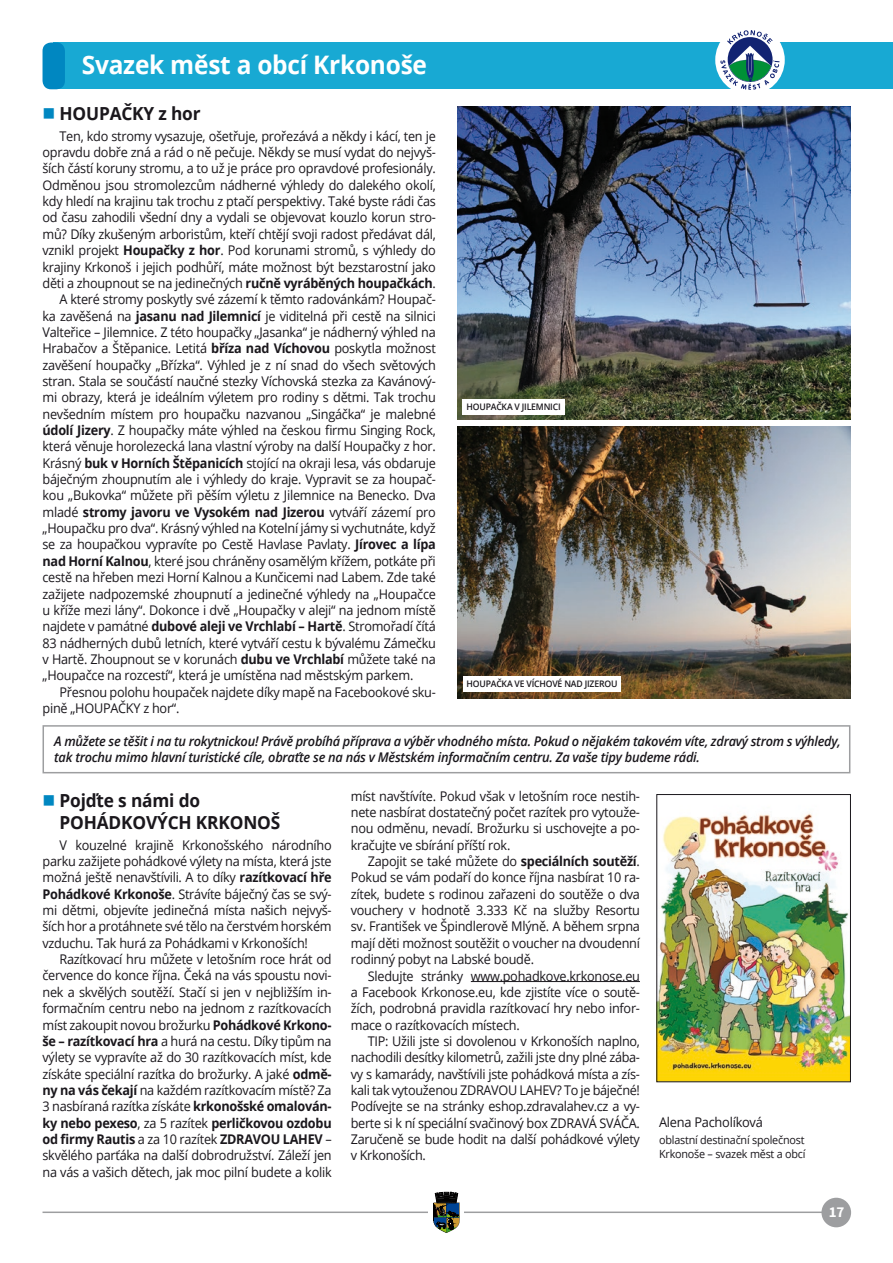
<style>
.page{position:relative;width:893px;height:1263px;background:#fff}
.page>*{position:absolute;margin:0;border:0;box-sizing:border-box;transform-origin:0 0}
.Nadpis_H1{font:700 25.5px "Open Sans";letter-spacing:-.01em;color:#fff;scale:.96 1}
.t1{font:700 18px/21.6px "Open Sans";letter-spacing:-.01em;color:#1a171c;scale:.96 1}
.t2{font:700 15px "Source Sans Pro";color:#fff}
.AAA_Body_Text{font:13.35px/16.4px "Open Sans";letter-spacing:-.02em;color:#1a171c;text-align:justify;scale:.95 1}
.AAA_Neodsazený{font:italic 600 13.35px/16.4px "Open Sans";letter-spacing:-.02em;color:#1a171c;scale:.96 1}
.AAA_Neodsazený-2{font:13.35px "Open Sans";letter-spacing:-.02em;color:#1a171c;scale:.96 1}
.AAA_Neodsazený-3{font:11.25px/13.5px "Open Sans";letter-spacing:-.02em;color:#1a171c;scale:.96 1}
.AAA_Neodsazený-4{font:600 9px "Open Sans";letter-spacing:-.02em;color:#1a171c;scale:.96 1}
.s1{font-weight:700}
</style>
<div class="page">
<hr style="left:43px;top:1211px;width:807px;height:2px;background:#9d9ea0">
<div style="left:429px;top:1192px;width:35px;height:42px;background:#fff"></div>
<svg style="left:433px;top:1192px;width:27px;height:41px"></svg>
<div style="left:821px;top:1198px;width:30px;height:29px;background:#9d9ea0;border-radius:50%"></div>
<div style="left:54px;top:43px;width:839px;height:46px;background:#18a9d3"></div>
<div style="left:43px;top:43px;width:22px;height:46px;background:#0087c1;border-radius:9px"></div>
<div style="left:715px;top:25px;width:70px;height:70px;background:#fff;border-radius:50%"></div>
<svg style="left:720px;top:30px;width:59px;height:60px"></svg>
<img style="left:457px;top:106px;width:393px;height:314px">
<img style="left:457px;top:426px;width:393px;height:272px">
<div style="left:463px;top:399px;width:102px;height:16px;background:#fff"></div>
<div style="left:463px;top:676px;width:157px;height:16px;background:#fff"></div>
<div style="left:43px;top:725px;width:807px;height:48px;border:2px solid #9d9ea0"></div>
<hr style="left:471px;top:981px;width:169px;height:1px;background:#1a171c">
<img style="left:658px;top:813px;width:191px;height:267px">
<div style="left:656px;top:794px;width:195px;height:288px;border:1px solid #1a171c"></div>
<p class="Nadpis_H1" style="left:82px;top:47px;width:361px">Svazek měst a obcí Krkonoše</p>
<p class="t1" style="left:60px;top:102px;width:149px">HOUPAČKY z hor</p>
<p class="AAA_Body_Text" style="left:43px;top:127px;width:416px;text-indent:17px">Ten, kdo stromy vysazuje, ošetřuje, prořezává a někdy i kácí, ten je opravdu dobře zná a rád o ně pečuje. Někdy se musí vydat do nejvyš&shy;ších částí koruny stromu, a to už je práce pro opravdové profesionály.<br>Odměnou jsou stromolezcům nádherné výhledy do dalekého okolí, kdy hledí na krajinu tak trochu z ptačí perspektivy. Také byste rádi čas od času zahodili všední dny a vydali se objevovat kouzlo korun stro&shy;mů? Díky zkušeným arboristům, kteří chtějí svoji radost předávat dál, vznikl projekt <span class="s1">Houpačky z hor</span>. Pod korunami stromů, s výhledy do krajiny Krkonoš i jejich podhůří, máte možnost být bezstarostní jako děti a zhoupnout se na jedinečných <span class="s1">ručně vyráběných houpačkách</span>.</p>
<p class="AAA_Body_Text" style="left:43px;top:291px;width:416px;text-indent:17px">A které stromy poskytly své zázemí k těmto radovánkám? Houpač&shy;ka zavěšená na <span class="s1">jasanu nad Jilemnicí</span> je viditelná při cestě na silnici Valteřice – Jilemnice. Z této houpačky „Jasanka“ je nádherný výhled na Hrabačov a Štěpanice. Letitá <span class="s1">bříza nad Víchovou</span> poskytla možnost zavěšení houpačky „Břízka“. Výhled je z ní snad do všech světových stran. Stala se součástí naučné stezky Víchovská stezka za Kavánový&shy;mi obrazy, která je ideálním výletem pro rodiny s dětmi. Tak trochu nevšedním místem pro houpačku nazvanou „Singáčka“ je malebné <span class="s1">údolí Jizery</span>. Z houpačky máte výhled na českou firmu Singing Rock, která věnuje horolezecká lana vlastní výroby na další Houpačky z hor.<br>Krásný <span class="s1">buk v Horních Štěpanicích</span> stojící na okraji lesa, vás obdaruje báječným zhoupnutím ale i výhledy do kraje. Vypravit se za houpač&shy;kou „Bukovka“ můžete při pěším výletu z Jilemnice na Benecko. Dva mladé <span class="s1">stromy javoru ve Vysokém nad Jizerou</span> vytváří zázemí pro „Houpačku pro dva“. Krásný výhled na Kotelní jámy si vychutnáte, když se za houpačkou vypravíte po Cestě Havlase Pavlaty. <span class="s1">Jírovec a lípa nad Horní Kalnou</span>, které jsou chráněny osamělým křížem, potkáte při cestě na hřeben mezi Horní Kalnou a Kunčicemi nad Labem. Zde také zažijete nadpozemské zhoupnutí a jedinečné výhledy na „Houpačce u kříže mezi lány“. Dokonce i dvě „Houpačky v aleji“ na jednom místě najdete v památné <span class="s1">dubové aleji ve Vrchlabí – Hartě</span>. Stromořadí čítá 83 nádherných dubů letních, které vytváří cestu k bývalému Zámečku v Hartě. Zhoupnout se v korunách <span class="s1">dubu ve Vrchlabí</span> můžete také na „Houpačce na rozcestí“, která je umístěna nad městským parkem.</p>
<p class="AAA_Body_Text" style="left:43px;top:683px;width:416px;text-indent:17px">Přesnou polohu houpaček najdete díky mapě na Facebookové sku&shy;pině „HOUPAČKY z hor“.</p>
<p class="AAA_Neodsazený-4" style="left:466px;top:400px;width:100px">HOUPAČKA V JILEMNICI</p>
<p class="AAA_Neodsazený-4" style="left:466px;top:678px;width:159px">HOUPAČKA VE VÍCHOVÉ NAD JIZEROU</p>
<p class="AAA_Neodsazený" style="left:54px;top:733px;width:821px">A můžete se těšit i na tu rokytnickou! Právě probíhá příprava a výběr vhodného místa. Pokud o nějakém takovém víte, zdravý strom s výhledy, tak trochu mimo hlavní turistické cíle, obraťte se na nás v Městském informačním centru. Za vaše tipy budeme rádi.</p>
<p class="t1" style="left:60px;top:790px;width:232px">Pojďte s námi do<br>POHÁDKOVÝCH KRKONOŠ</p>
<p class="AAA_Body_Text" style="left:43px;top:836px;width:306px;text-indent:17px">V kouzelné krajině Krkonošského národního parku zažijete pohádkové výlety na místa, která jste možná ještě nenavštívili. A to díky <span class="s1">razítkovací hře Pohádkové Krkonoše</span>. Strávíte báječný čas se svý&shy;mi dětmi, objevíte jedinečná místa našich nejvyš&shy;ších hor a protáhnete své tělo na čerstvém horském vzduchu. Tak hurá za Pohádkami v Krkonoších!</p>
<p class="AAA_Body_Text" style="left:43px;top:951px;width:306px;text-indent:17px">Razítkovací hru můžete v letošním roce hrát od července do konce října. Čeká na vás spoustu novi&shy;nek a skvělých soutěží. Stačí si jen v nejbližším in&shy;formačním centru nebo na jednom z razítkovacích míst zakoupit novou brožurku <span class="s1">Pohádkové Krkono&shy;še – razítkovací hra</span> a hurá na cestu. Díky tipům na výlety se vypravíte až do 30 razítkovacích míst, kde získáte speciální razítka do brožurky. A jaké <span class="s1">odmě&shy;ny na vás čekají</span> na každém razítkovacím místě? Za 3 nasbíraná razítka získáte <span class="s1">krkonošské omalován&shy;ky nebo pexeso</span>, za 5 razítek <span class="s1">perličkovou ozdobu od firmy Rautis</span> a za 10 razítek <span class="s1">ZDRAVOU LAHEV</span> – skvělého parťáka na další dobrodružství. Záleží jen na vás a vašich dětech, jak moc pilní budete a kolik</p>
<p class="AAA_Body_Text" style="left:351px;top:787px;width:306px">míst navštívíte. Pokud však v letošním roce nestih&shy;nete nasbírat dostatečný počet razítek pro vytouže&shy;nou odměnu, nevadí. Brožurku si uschovejte a po&shy;kračujte ve sbírání příští rok.</p>
<p class="AAA_Body_Text" style="left:351px;top:853px;width:306px;text-indent:17px">Zapojit se také můžete do <span class="s1">speciálních soutěží</span>.<br>Pokud se vám podaří do konce října nasbírat 10 ra&shy;zítek, budete s rodinou zařazeni do soutěže o dva vouchery v hodnotě 3.333 Kč na služby Resortu sv. František ve Špindlerově Mlýně. A během srpna mají děti možnost soutěžit o voucher na dvoudenní rodinný pobyt na Labské boudě.</p>
<p class="AAA_Body_Text" style="left:351px;top:967px;width:306px;text-indent:17px">Sledujte stránky www.pohadkove.krkonose.eu a Facebook Krkonose.eu, kde zjistíte více o soutě&shy;žích, podrobná pravidla razítkovací hry nebo infor&shy;mace o razítkovacích místech.</p>
<p class="AAA_Body_Text" style="left:351px;top:1032px;width:306px;text-indent:17px">TIP: Užili jste si dovolenou v Krkonoších naplno, nachodili desítky kilometrů, zažili jste dny plné zába&shy;vy s kamarády, navštívili jste pohádková místa a zís&shy;kali tak vytouženou ZDRAVOU LAHEV? To je báječné!<br>Podívejte se na stránky eshop.zdravalahev.cz a vy&shy;berte si k ní speciální svačinový box ZDRAVÁ SVÁČA.<br>Zaručeně se bude hodit na další pohádkové výlety v Krkonoších.</p>
<p class="AAA_Neodsazený-2" style="left:659px;top:1112px;width:110px">Alena Pacholíková</p>
<p class="AAA_Neodsazený-3" style="left:659px;top:1133px;width:154px">oblastní destinační společnost<br>Krkonoše – svazek měst a obcí</p>
<p class="t2" style="left:829px;top:1201px;width:17px">17</p>
</div>
